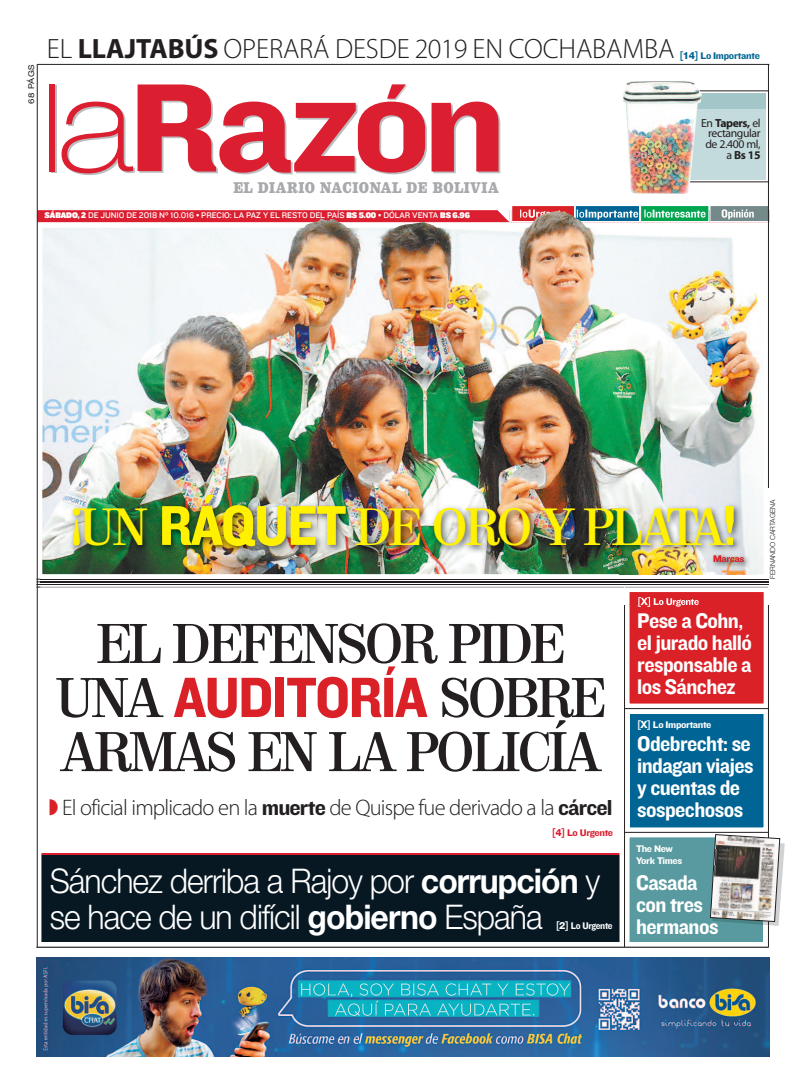
<style>
.page{position:relative;width:808px;height:1092px;background:#fff}
.page>*{position:absolute;margin:0;border:0;box-sizing:border-box;transform-origin:0 0}
.t1{font:58.9px "Knockout HTF51 Middleweight";letter-spacing:-.025em;color:#db2128;scale:.95 1}
.t2{font:600 54px "Valencia";letter-spacing:-.025em;color:#231f20;scale:.95 1}
.t3{font:600 50.7px "Valencia";letter-spacing:-.025em;color:#fff101;scale:.95 1}
.t4{font:300 34px/36px "Helvetica Neue LT Std";letter-spacing:-.03em;color:#fff;scale:.94 1}
.t5{font:300 28px "Myriad Pro";letter-spacing:-.005em;color:#231f20}
.t6{font:300 22.5px "Myriad Pro";letter-spacing:-.035em;color:#231f20}
.t7{font:22px/22px "Knockout HTF51 Middleweight";letter-spacing:-.025em;color:#fff}
.t8{font:900 14px "Belizio";letter-spacing:.05em;color:#a8a9ad;scale:.8 1}
.t9{font:11.8px/10.7px "Myriad Pro";letter-spacing:-.035em;color:#231f20;text-align:right}
.t10{font:10px/12px "Knockout HTF51 Middleweight";letter-spacing:-.035em;color:#fff;scale:1.1 1}
.t11{font:10px "Knockout HTF51 Middleweight";letter-spacing:-.025em;color:#006494;scale:1.1 1}
.t12{font:10px "Knockout HTF51 Middleweight";letter-spacing:-.035em;color:#db1f31;scale:1.1 1}
.t13{font:8.5px "Knockout HTF32 Junior Cruise";letter-spacing:-.01em;color:#fff;scale:.95 1}
.t14{font:expanded 8px "Helvetica Neue LT Std";letter-spacing:.04em;color:#231f20}
.t15{font:300 7px "Helvetica Neue";color:#231f20}
.s1{font-weight:700}
.s2{font-family:"Helvetica Neue LT Std";font-weight:800}
.s3{font-family:"Knockout HTF92 Ultmt Cruiser"}
.s4{font-family:"Knockout HTF51 Middleweight";font-weight:400;font-size:58.2px}
.s5{font-family:"Valencia";font-weight:600;font-size:54px;color:#231f20}
.s6{font-family:"Knockout HTF51 Middleweight";font-weight:400}
</style>
<div class="page">
<img style="left:43px;top:229px;width:717px;height:259px">
<hr style="left:37px;top:946px;width:732px;height:1px;background:#231f20">
<div style="left:51px;top:86px;width:6px;height:87px;background:#bcbdc0"></div>
<div style="left:49px;top:84px;width:6px;height:87px;background:#db1f31"></div>
<svg style="left:62px;top:84px;width:438px;height:91px"></svg>
<div style="left:37px;top:210px;width:732px;height:12px;background:#db1f31"></div>
<div style="left:512px;top:206px;width:62px;height:15px;background:#db2128"></div>
<div style="left:511px;top:205px;width:64px;height:17px;border:1px solid #fff"></div>
<div style="left:576px;top:206px;width:63px;height:15px;background:#006494"></div>
<div style="left:575px;top:205px;width:65px;height:17px;border:1px solid #fff"></div>
<div style="left:641px;top:206px;width:67px;height:15px;background:#00a54f"></div>
<div style="left:640px;top:205px;width:69px;height:17px;border:1px solid #fff"></div>
<div style="left:710px;top:206px;width:58px;height:15px;background:#748989"></div>
<div style="left:709px;top:205px;width:60px;height:17px;border:1px solid #fff"></div>
<svg style="left:520px;top:209px;width:40px;height:2px"></svg>
<svg style="left:577px;top:209px;width:61px;height:10px"></svg>
<svg style="left:644px;top:209px;width:61px;height:9px"></svg>
<svg style="left:492px;top:210px;width:19px;height:1px"></svg>
<svg style="left:722px;top:209px;width:32px;height:10px"></svg>
<hr style="left:37px;top:64px;width:732px;height:1px;background:#231f20">
<img style="left:36px;top:957px;width:733px;height:99px">
<div style="left:629px;top:837px;width:134px;height:105px;background:#589a9f"></div>
<div style="left:624px;top:832px;width:144px;height:115px;border:5px solid #fff"></div>
<div style="left:629px;top:713px;width:134px;height:114px;background:#006494"></div>
<div style="left:624px;top:708px;width:144px;height:124px;border:5px solid #fff"></div>
<div style="left:629px;top:592px;width:135px;height:111px;background:#db2128"></div>
<div style="left:624px;top:587px;width:145px;height:121px;border:5px solid #fff"></div>
<hr style="left:768px;top:64px;width:1px;height:882px;background:#231f20">
<div style="left:41px;top:854px;width:578px;height:88px;background:#071823"></div>
<div style="left:36px;top:849px;width:588px;height:98px;border:5px solid #fff"></div>
<hr style="left:41px;top:852px;width:578px;height:2px;background:#db1f31">
<hr style="left:36px;top:581px;width:733px;height:1px;background:#231f20">
<hr style="left:36px;top:584px;width:733px;height:1px;background:#231f20">
<hr style="left:36px;top:587px;width:733px;height:1px;background:#231f20">
<hr style="left:36px;top:579px;width:733px;height:1px;background:#231f20">
<hr style="left:624px;top:708px;width:145px;height:1px;background:#231f20">
<hr style="left:624px;top:832px;width:144px;height:1px;background:#231f20">
<hr style="left:624px;top:587px;width:1px;height:359px;background:#231f20">
<img style="left:40px;top:582px;width:717px;height:5px">
<img style="left:768px;top:488px;width:1px;height:86px">
<img style="left:42px;top:488px;width:722px;height:86px">
<img style="left:42px;top:574px;width:715px;height:1px">
<img style="left:625px;top:588px;width:132px;height:16px">
<img style="left:40px;top:584px;width:717px;height:1px">
<img style="left:40px;top:587px;width:717px;height:1px">
<svg style="left:757px;top:574px;width:12px;height:30px"></svg>
<svg style="left:638px;top:597px;width:10px;height:8px"></svg>
<img style="left:647px;top:597px;width:52px;height:7px">
<img style="left:620px;top:548px;width:137px;height:26px">
<img style="left:713px;top:555px;width:31px;height:7px">
<svg style="left:624px;top:587px;width:1px;height:17px"></svg>
<hr style="left:36px;top:946px;width:732px;height:1px;background:#231f20">
<hr style="left:37px;top:64px;width:1px;height:883px;background:#231f20">
<div style="left:678px;top:91px;width:91px;height:91px;border:1px solid #231f20"></div>
<div style="left:681px;top:93px;width:85px;height:86px;background:#c4dbdd"></div>
<div style="left:681px;top:93px;width:85px;height:15px;background:#a3c6c9"></div>
<img style="left:623px;top:81px;width:79px;height:113px">
<img style="left:283px;top:211px;width:311px;height:74px">
<img style="left:710px;top:834px;width:75px;height:91px">
<p class="t14" style="left:28px;top:104px;width:41px;rotate:-90deg">68 PÁGS</p>
<p class="t5" style="left:47px;top:38px;width:629px">EL <span class="s1">LLAJTABÚS</span> OPERARÁ DESDE 2019 EN COCHABAMBA</p>
<p class="t11" style="left:679px;top:50px;width:75px">[<span class="s2">14</span>] Lo Importante</p>
<p class="t8" style="left:233px;top:179px;width:333px">EL DIARIO NACIONAL DE BOLIVIA</p>
<p class="t13" style="left:45px;top:210px;width:449px"><span class="s3">SÁBADO, 2</span> DE JUNIO DE 2018 Nº 10.016 • PRECIO: LA PAZ Y EL RESTO DEL PAÍS <span class="s3">BS 5.00</span> • DÓLAR VENTA <span class="s3">BS 6.96</span></p>
<p class="t9" style="left:701px;top:118px;width:61px">En <span class="s1">Tapers,</span> el rectangular de 2.400 ml, a <span class="s1">Bs15</span></p>
<h3 class="t3" style="left:71px;top:497px;width:702px">¡UN <span class="s4">RÁQUET</span> DE ORO Y PLATA<span class="s4">!</span></h3>
<h2 class="t2" style="left:97px;top:612px;width:493px">EL DEFENSOR PIDE</h2>
<h1 class="t1" style="left:57px;top:662px;width:579px"><span class="s5">UNA</span> AUDITORÍA <span class="s5">SOBRE</span></h1>
<h2 class="t2" style="left:62px;top:720px;width:568px">ARMAS EN LA POLICÍA</h2>
<p class="t6" style="left:62px;top:799px;width:552px">El oficial implicado en la <span class="s6">muerte</span> de Quispe fue derivado a la <span class="s6">cárcel</span></p>
<p class="t12" style="left:552px;top:826px;width:57px">[<span class="s2">4</span>] Lo Urgente</p>
<h3 class="t4" style="left:50px;top:866px;width:587px">Sánchez derriba a Rajoy por <span class="s1">corrupción</span> y se hace de un difícil <span class="s1">gobierno</span> España</h3>
<p class="t10" style="left:556px;top:919px;width:53px">[<span class="s2">2</span>] Lo Urgente</p>
<p class="t7" style="left:637px;top:609px;width:116px">Pese a Cohn, el jurado halló responsable a los Sánchez</p>
<p class="t10" style="left:637px;top:718px;width:69px">[<span class="s2">X</span>] Lo Importante</p>
<p class="t7" style="left:637px;top:732px;width:118px">Odebrecht: se indagan viajes y cuentas de sospechosos</p>
<p class="t10" style="left:636px;top:842px;width:44px">The New<br>York Times</p>
<p class="t7" style="left:636px;top:871px;width:84px">Casada con tres hermanos</p>
<p class="t15" style="left:767px;top:579px;width:81px;rotate:-90deg">FERNANDO CARTAGENA</p>
</div>
